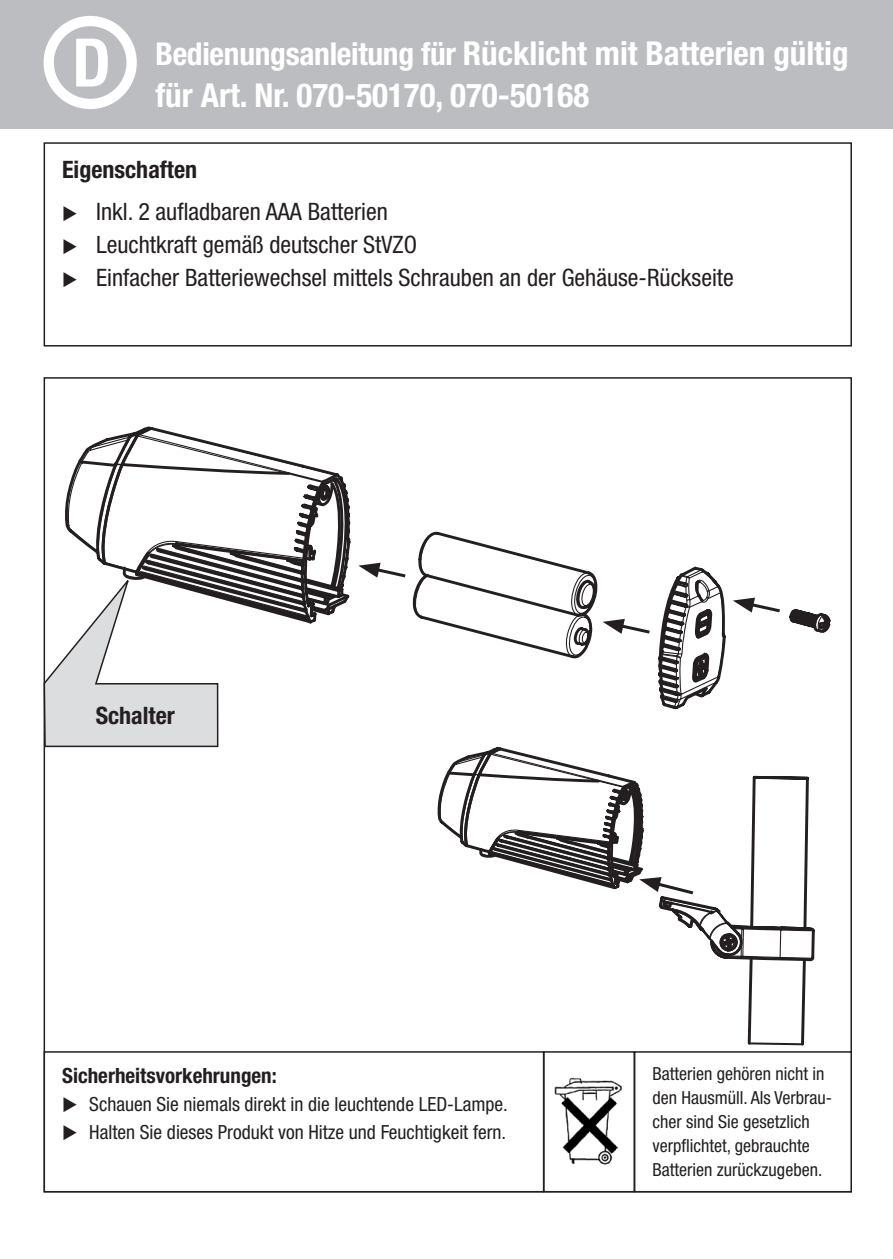
<style>
.page{position:relative;width:893px;height:1259px;background:#fff}
.page>*{position:absolute;margin:0;border:0;box-sizing:border-box;transform-origin:0 0}
.t1{font:700 condensed 66.9px "Helvetica Neue LT Std";color:#fff}
.t2{font:700 condensed 33px/42px "Helvetica Neue LT Std";color:#fff}
.t3{font:condensed 24px "Helvetica Neue LT Std";color:#231f20}
.t4{font:700 condensed 24px "Helvetica Neue LT Std";color:#231f20}
.t5{font:700 condensed 21px "Helvetica Neue LT Std";color:#231f20}
.t6{font:condensed 19.5px "Helvetica Neue LT Std";color:#231f20}
.t7{font:condensed 18px/24px "Helvetica Neue LT Std";color:#231f20}
.s1{font-size:31.5px}
</style>
<div class="page">
<div style="left:0;top:0;width:892px;height:129px;background:#bcbdc0"></div>
<div style="left:44px;top:142px;width:807px;height:204px;border:2px solid #231f20"></div>
<div style="left:634px;top:1050px;width:217px;height:142px;border:2px solid #231f20"></div>
<img style="left:554px;top:1077px;width:68px;height:88px">
<div style="left:543px;top:1050px;width:92px;height:142px;border:2px solid #231f20"></div>
<div style="left:44px;top:16px;width:93px;height:93px;border:10px solid #fff;border-radius:50%"></div>
<svg style="left:43px;top:424px;width:788px;height:622px"></svg>
<div style="left:44px;top:1050px;width:500px;height:142px;border:2px solid #231f20"></div>
<h1 class="t1" style="left:72px;top:22px;width:40px">D</h1>
<h2 class="t2" style="left:155px;top:32px;width:694px"><span class="s1">Bedienungsanleitung für</span> Rücklicht mit Batterien gültig für Art. Nr. 070-50170, 070-50168</h2>
<p class="t4" style="left:62px;top:155px;width:137px">Eigenschaften</p>
<p class="t3" style="left:62px;top:197px;width:327px">◆ Inkl. 2 aufladbaren AAA Batterien</p>
<p class="t3" style="left:62px;top:230px;width:356px">◆ Leuchtkraft gemäß deutscher StVZO</p>
<p class="t3" style="left:62px;top:263px;width:673px">◆ Einfacher Batteriewechsel mittels Schrauben an der Gehäuse-Rückseite</p>
<p class="t4" style="left:96px;top:700px;width:81px">Schalter</p>
<p class="t5" style="left:62px;top:1062px;width:216px">Sicherheitsvorkehrungen:</p>
<p class="t6" style="left:62px;top:1092px;width:447px">◆ Schauen Sie niemals direkt in die leuchtende LED-Lampe.</p>
<p class="t6" style="left:62px;top:1120px;width:445px">◆ Halten Sie dieses Produkt von Hitze und Feuchtigkeit fern.</p>
<p class="t7" style="left:652px;top:1061px;width:181px">Batterien gehören nicht in den Hausmüll. Als Verbrau&shy;cher sind Sie gesetzlich verpflichtet, gebrauchte<br>Batterien zurückzugeben.</p>
</div>
